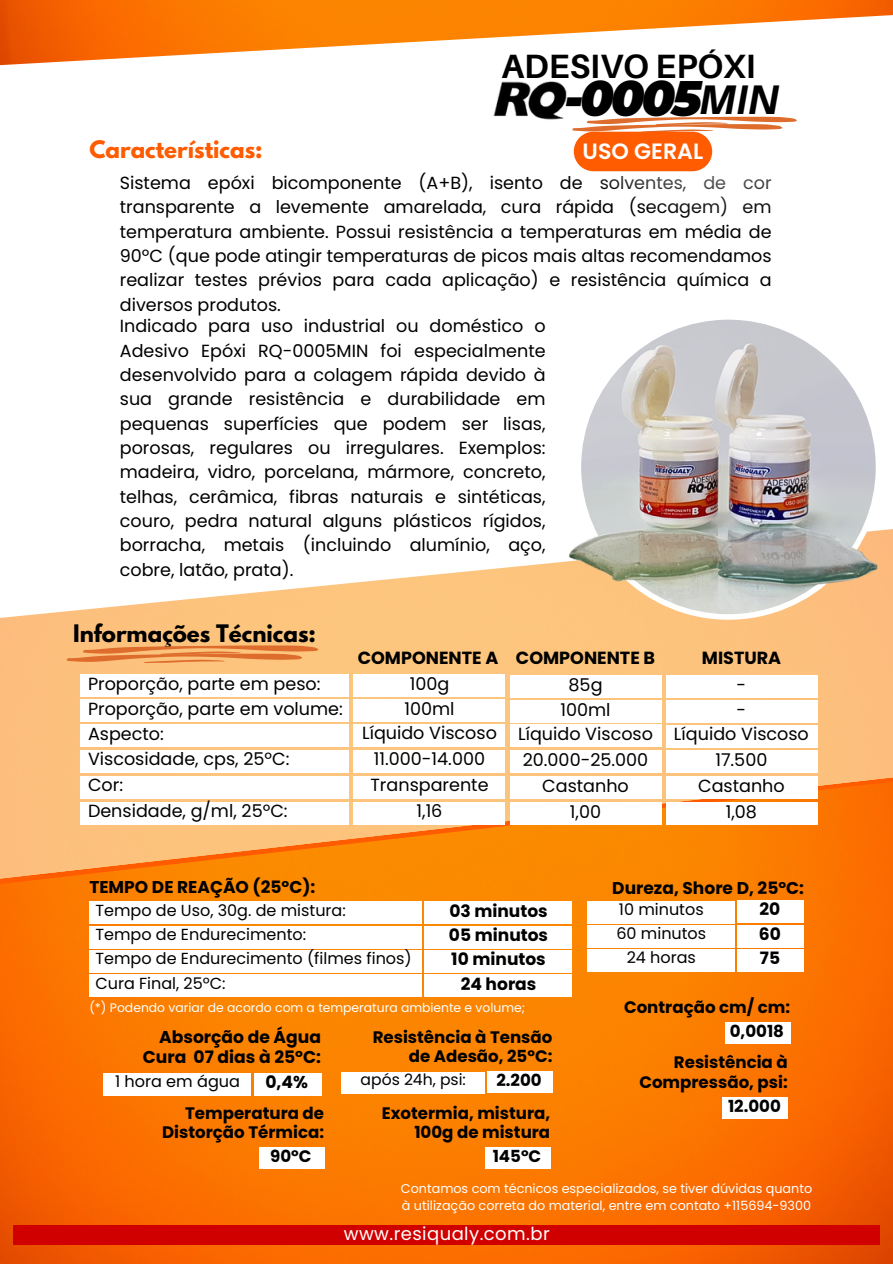
<style>
.page{position:relative;width:893px;height:1264px;background:#fff}
.page>*{position:absolute;margin:0;border:0;box-sizing:border-box;transform-origin:0 0}
.t1{font:italic 900 48.6px "Montserrat";color:#000}
.t2{font:italic 700 41.4px "Aileron";color:#000}
.t3{font:700 33.75px "Aileron";color:#000}
.t4{font:600 22.2px "Poppins";color:#fff}
.t5{font:700 21.3px "League Spartan";color:#000}
.t6{font:700 21.3px "League Spartan";color:#ff5b00}
.t7{font:18px "Poppins";letter-spacing:.025em;color:#fff}
.t8{font:17.55px/24.3px "Poppins";color:#000;text-align:justify}
.t9{font:700 17.55px "Poppins";color:#000}
.t10{font:700 17.1px "Poppins";color:#000}
.t11{font:700 16.65px/19.2px "Poppins";color:#000;text-align:right}
.t12{font:16.05px "Poppins";color:#000}
.t13{font:15.6px "Poppins";color:#000}
.t14{font:12.75px/17px "Poppins";color:#fff}
.t15{font:12.3px "Poppins";color:#fff}
</style>
<div class="page">
<img style="left:0;top:563px;width:892px;height:208px">
<img style="left:0;top:776px;width:892px;height:487px">
<div style="left:81px;top:749px;width:268px;height:23px;background:#fff"></div>
<div style="left:81px;top:724px;width:268px;height:23px;background:#fff"></div>
<div style="left:81px;top:699px;width:268px;height:23px;background:#fff"></div>
<div style="left:81px;top:674px;width:268px;height:23px;background:#fff"></div>
<div style="left:81px;top:775px;width:268px;height:23px;background:#fff"></div>
<div style="left:81px;top:801px;width:268px;height:23px;background:#fff"></div>
<div style="left:353px;top:749px;width:152px;height:23px;background:#fff"></div>
<div style="left:353px;top:724px;width:152px;height:23px;background:#fff"></div>
<div style="left:353px;top:699px;width:152px;height:23px;background:#fff"></div>
<div style="left:353px;top:674px;width:152px;height:23px;background:#fff"></div>
<div style="left:353px;top:775px;width:152px;height:23px;background:#fff"></div>
<div style="left:353px;top:801px;width:152px;height:23px;background:#fff"></div>
<div style="left:509px;top:750px;width:152px;height:22px;background:#fff"></div>
<div style="left:509px;top:724px;width:152px;height:23px;background:#fff"></div>
<div style="left:509px;top:699px;width:152px;height:23px;background:#fff"></div>
<div style="left:509px;top:674px;width:152px;height:23px;background:#fff"></div>
<div style="left:509px;top:776px;width:152px;height:22px;background:#fff"></div>
<div style="left:509px;top:802px;width:152px;height:22px;background:#fff"></div>
<div style="left:665px;top:750px;width:152px;height:22px;background:#fff"></div>
<div style="left:665px;top:724px;width:152px;height:23px;background:#fff"></div>
<div style="left:665px;top:700px;width:152px;height:22px;background:#fff"></div>
<div style="left:665px;top:675px;width:152px;height:22px;background:#fff"></div>
<div style="left:665px;top:776px;width:152px;height:23px;background:#fff"></div>
<div style="left:665px;top:802px;width:152px;height:23px;background:#fff"></div>
<svg style="left:67px;top:645px;width:251px;height:17px;background:#ed9855"></svg>
<div style="left:89px;top:974px;width:332px;height:22px;background:#fff"></div>
<div style="left:89px;top:950px;width:332px;height:22px;background:#fff"></div>
<div style="left:89px;top:926px;width:332px;height:22px;background:#fff"></div>
<div style="left:89px;top:901px;width:332px;height:23px;background:#fff"></div>
<div style="left:424px;top:950px;width:147px;height:22px;background:#fff"></div>
<div style="left:424px;top:974px;width:147px;height:22px;background:#fff"></div>
<div style="left:424px;top:926px;width:147px;height:22px;background:#fff"></div>
<div style="left:424px;top:901px;width:147px;height:23px;background:#fff"></div>
<div style="left:587px;top:949px;width:147px;height:22px;background:#fff"></div>
<div style="left:587px;top:925px;width:147px;height:22px;background:#fff"></div>
<div style="left:587px;top:901px;width:147px;height:22px;background:#fff"></div>
<div style="left:737px;top:949px;width:67px;height:22px;background:#fff"></div>
<div style="left:737px;top:925px;width:67px;height:22px;background:#fff"></div>
<div style="left:737px;top:900px;width:67px;height:22px;background:#fff"></div>
<div style="left:341px;top:1071px;width:143px;height:22px;background:#fff"></div>
<div style="left:487px;top:1071px;width:65px;height:22px;background:#fff"></div>
<div style="left:103px;top:1073px;width:148px;height:22px;background:#fff"></div>
<div style="left:254px;top:1073px;width:67px;height:22px;background:#fff"></div>
<div style="left:725px;top:1022px;width:65px;height:22px;background:#fff"></div>
<div style="left:259px;top:1147px;width:65px;height:22px;background:#fff"></div>
<div style="left:485px;top:1147px;width:65px;height:22px;background:#fff"></div>
<div style="left:722px;top:1097px;width:65px;height:21px;background:#fff"></div>
<img style="left:575px;top:319px;width:306px;height:300px">
<img style="left:547px;top:529px;width:345px;height:88px">
<img style="left:493px;top:81px;width:74px;height:39px">
<svg style="left:572px;top:117px;width:224px;height:54px"></svg>
<img style="left:0;top:0;width:892px;height:66px">
<div style="left:13px;top:1225px;width:867px;height:19px;background:#d10000"></div>
<p class="t6" style="left:89px;top:139px;width:175px">Características:</p>
<p class="t3" style="left:501px;top:45px;width:256px">ADESIVO EPÓXI</p>
<p class="t1" style="left:564px;top:69px;width:139px">-0005</p>
<p class="t2" style="left:699px;top:74px;width:82px">MIN</p>
<p class="t4" style="left:582px;top:135px;width:122px">USO GERAL</p>
<p class="t8" style="left:120px;top:171px;width:653px">Sistema epóxi bicomponente (A+B), isento de solventes, de cor transparente a levemente amarelada, cura rápida (secagem) em temperatura ambiente. Possui resistência a temperaturas em média de 90ºC (que pode atingir temperaturas de picos mais altas recomendamos realizar testes prévios para cada aplicação) e resistência química a diversos produtos.</p>
<p class="t8" style="left:120px;top:314px;width:427px">Indicado para uso industrial ou doméstico o Adesivo Epóxi RQ-0005MIN foi especialmente desenvolvido para a colagem rápida devido à sua grande resistência e durabilidade em pequenas superfícies que podem ser lisas, porosas, regulares ou irregulares. Exemplos: madeira, vidro, porcelana, mármore, concreto, telhas, cerâmica, fibras naturais e sintéticas, couro, pedra natural alguns plásticos rígidos, borracha, metais (incluindo alumínio, aço, cobre, latão, prata).</p>
<p class="t5" style="left:73px;top:623px;width:244px">Informações Técnicas:</p>
<p class="t8" style="left:88px;top:671px;width:234px">Proporção, parte em peso:</p>
<h1 class="t8" style="left:88px;top:696px;width:256px">Proporção, parte em volume:</h1>
<h2 class="t8" style="left:88px;top:721px;width:77px">Aspecto:</h2>
<p class="t8" style="left:88px;top:747px;width:203px">Viscosidade, cps, 25ºC:</p>
<p class="t8" style="left:88px;top:773px;width:37px">Cor:</p>
<h4 class="t8" style="left:88px;top:799px;width:201px">Densidade, g/ml, 25ºC:</h4>
<p class="t9" style="left:358px;top:645px;width:142px">COMPONENTE A</p>
<h3 class="t9" style="left:516px;top:645px;width:141px">COMPONENTE B</h3>
<p class="t9" style="left:702px;top:645px;width:81px">MISTURA</p>
<h5 class="t8" style="left:409px;top:671px;width:41px">100g</h5>
<p class="t8" style="left:404px;top:696px;width:52px">100ml</p>
<p class="t8" style="left:362px;top:721px;width:136px">Líquido Viscoso</p>
<p class="t8" style="left:374px;top:746px;width:113px">11.000-14.000</p>
<h5 class="t8" style="left:370px;top:772px;width:120px">Transparente</h5>
<p class="t8" style="left:416px;top:798px;width:27px">1,16</p>
<p class="t8" style="left:568px;top:672px;width:35px">85g</p>
<p class="t8" style="left:560px;top:697px;width:52px">100ml</p>
<p class="t8" style="left:518px;top:722px;width:136px">Líquido Viscoso</p>
<p class="t8" style="left:522px;top:747px;width:127px">20.000-25.000</p>
<p class="t8" style="left:542px;top:773px;width:88px">Castanho</p>
<h6 class="t8" style="left:570px;top:799px;width:33px">1,00</h6>
<p class="t8" style="left:736px;top:672px;width:11px">-</p>
<p class="t8" style="left:736px;top:697px;width:11px">-</p>
<p class="t8" style="left:674px;top:722px;width:136px">Líquido Viscoso</p>
<p class="t8" style="left:715px;top:747px;width:53px">17.500</p>
<p class="t8" style="left:698px;top:773px;width:88px">Castanho</p>
<h6 class="t8" style="left:725px;top:799px;width:33px">1,08</h6>
<p class="t10" style="left:89px;top:875px;width:227px">TEMPO DE REAÇÃO (25ºC):</p>
<p class="t12" style="left:95px;top:898px;width:252px">Tempo de Uso, 30g. de mistura:</p>
<p class="t12" style="left:95px;top:923px;width:212px">Tempo de Endurecimento:</p>
<h6 class="t12" style="left:95px;top:946px;width:318px">Tempo de Endurecimento (filmes finos)</h6>
<p class="t12" style="left:95px;top:971px;width:132px">Cura Final, 25ºC:</p>
<p class="t10" style="left:449px;top:898px;width:100px">03 minutos</p>
<p class="t10" style="left:449px;top:922px;width:101px">05 minutos</p>
<p class="t10" style="left:451px;top:946px;width:96px">10 minutos</p>
<p class="t10" style="left:460px;top:971px;width:77px">24 horas</p>
<p class="t15" style="left:89px;top:999px;width:437px">(*) Podendo variar de acordo com a temperatura ambiente e volume;</p>
<p class="t10" style="left:159px;top:1025px;width:163px">Absorção de Água</p>
<p class="t10" style="left:143px;top:1044px;width:180px">Cura 07 dias à 25ºC:</p>
<p class="t12" style="left:115px;top:1069px;width:126px">1 hora em água</p>
<p class="t10" style="left:265px;top:1069px;width:44px">0,4%</p>
<p class="t11" style="left:162px;top:1103px;width:163px">Temperatura de<br>Distorção Térmica:</p>
<p class="t11" style="left:270px;top:1146px;width:43px">90ºC</p>
<p class="t11" style="left:372px;top:1027px;width:181px">Resistência à Tensão de Adesão, 25ºC:</p>
<h6 class="t13" style="left:360px;top:1068px;width:107px">após 24h, psi:</h6>
<p class="t11" style="left:496px;top:1070px;width:47px">2.200</p>
<p class="t11" style="left:382px;top:1103px;width:170px">Exotermia, mistura,<br>100g de mistura</p>
<p class="t11" style="left:492px;top:1146px;width:50px">145ºC</p>
<p class="t10" style="left:612px;top:876px;width:193px">Dureza, Shore D, 25ºC:</p>
<p class="t12" style="left:619px;top:897px;width:86px">10 minutos</p>
<p class="t12" style="left:616px;top:922px;width:91px">60 minutos</p>
<p class="t12" style="left:626px;top:946px;width:71px">24 horas</p>
<p class="t10" style="left:759px;top:897px;width:22px">20</p>
<p class="t10" style="left:759px;top:921px;width:23px">60</p>
<p class="t10" style="left:759px;top:945px;width:22px">75</p>
<p class="t11" style="left:624px;top:997px;width:168px">Contração cm/ cm:</p>
<p class="t11" style="left:729px;top:1021px;width:56px">0,0018</p>
<p class="t11" style="left:639px;top:1052px;width:150px">Resistência à<br>Compressão, psi:</p>
<p class="t11" style="left:728px;top:1096px;width:54px">12.000</p>
<p class="t14" style="left:401px;top:1180px;width:413px">Contamos com técnicos especializados, se tiver dúvidas quanto à utilização correta do material, entre em contato +115694-9300</p>
<p class="t7" style="left:344px;top:1220px;width:207px">www.resiqualy.com.br</p>
</div>
